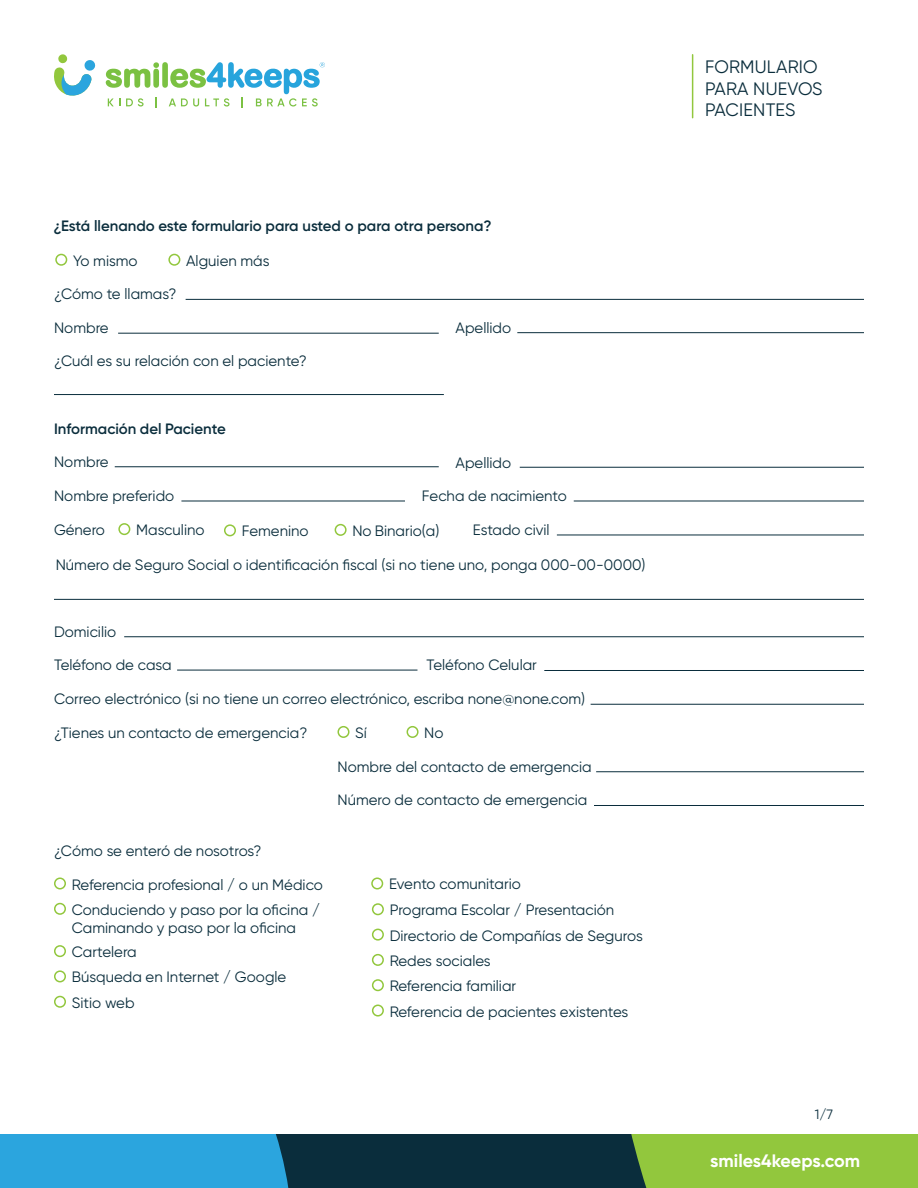
<style>
.page{position:relative;width:918px;height:1188px;background:#fff}
.page>*{position:absolute;margin:0;border:0;box-sizing:border-box;transform-origin:0 0}
.t1{font:18px/21.6px "Gilroy";letter-spacing:.01em;color:#0a2d3c}
.t2{font:700 18px "Gilroy";color:#fff}
.t3{font:15px/25.3px "Gilroy";color:#0a2d3c}
.t4{font:600 15px "Gilroy";color:#0a2d3c}
.t5{font:13.5px "Gilroy";color:#0a2d3c}
</style>
<div class="page">
<div style="left:0;top:1134px;width:918px;height:54px;background:#0a2d3c"></div>
<div style="left:0;top:1134px;width:289px;height:54px;background:#2ba5de"></div>
<div style="left:631px;top:1134px;width:287px;height:54px;background:#92c73d"></div>
<svg style="left:54px;top:54px;width:42px;height:42px"></svg>
<svg style="left:106px;top:62px;width:219px;height:46px"></svg>
<div style="left:55px;top:254px;width:12px;height:12px;border:2px solid #92c73d;border-radius:50%"></div>
<div style="left:168px;top:254px;width:12px;height:12px;border:2px solid #92c73d;border-radius:50%"></div>
<hr style="left:118px;top:333px;width:321px;height:1px;background:#0a2d3c">
<hr style="left:517px;top:332px;width:347px;height:1px;background:#0a2d3c">
<hr style="left:54px;top:394px;width:390px;height:1px;background:#0a2d3c">
<hr style="left:115px;top:466px;width:324px;height:1px;background:#0a2d3c">
<hr style="left:596px;top:771px;width:268px;height:1px;background:#0a2d3c">
<hr style="left:594px;top:805px;width:270px;height:1px;background:#0a2d3c">
<hr style="left:520px;top:467px;width:344px;height:1px;background:#0a2d3c">
<hr style="left:181px;top:501px;width:224px;height:1px;background:#0a2d3c">
<hr style="left:574px;top:501px;width:290px;height:1px;background:#0a2d3c">
<hr style="left:557px;top:535px;width:307px;height:1px;background:#0a2d3c">
<hr style="left:54px;top:599px;width:810px;height:1px;background:#0a2d3c">
<div style="left:118px;top:523px;width:12px;height:12px;border:2px solid #92c73d;border-radius:50%"></div>
<div style="left:337px;top:726px;width:12px;height:12px;border:2px solid #92c73d;border-radius:50%"></div>
<div style="left:224px;top:524px;width:12px;height:12px;border:2px solid #92c73d;border-radius:50%"></div>
<div style="left:407px;top:726px;width:12px;height:12px;border:2px solid #92c73d;border-radius:50%"></div>
<div style="left:335px;top:524px;width:12px;height:12px;border:2px solid #92c73d;border-radius:50%"></div>
<hr style="left:124px;top:636px;width:740px;height:1px;background:#0a2d3c">
<hr style="left:177px;top:670px;width:240px;height:1px;background:#0a2d3c">
<hr style="left:591px;top:704px;width:273px;height:1px;background:#0a2d3c">
<hr style="left:544px;top:670px;width:320px;height:1px;background:#0a2d3c">
<div style="left:54px;top:877px;width:12px;height:12px;border:2px solid #92c73d;border-radius:50%"></div>
<div style="left:54px;top:903px;width:12px;height:12px;border:2px solid #92c73d;border-radius:50%"></div>
<div style="left:54px;top:945px;width:12px;height:12px;border:2px solid #92c73d;border-radius:50%"></div>
<div style="left:54px;top:970px;width:12px;height:12px;border:2px solid #92c73d;border-radius:50%"></div>
<div style="left:54px;top:996px;width:12px;height:12px;border:2px solid #92c73d;border-radius:50%"></div>
<div style="left:371px;top:877px;width:12px;height:12px;border:2px solid #92c73d;border-radius:50%"></div>
<div style="left:372px;top:903px;width:12px;height:12px;border:2px solid #92c73d;border-radius:50%"></div>
<div style="left:372px;top:929px;width:12px;height:12px;border:2px solid #92c73d;border-radius:50%"></div>
<div style="left:372px;top:954px;width:12px;height:12px;border:2px solid #92c73d;border-radius:50%"></div>
<div style="left:372px;top:979px;width:12px;height:12px;border:2px solid #92c73d;border-radius:50%"></div>
<div style="left:372px;top:1005px;width:12px;height:12px;border:2px solid #92c73d;border-radius:50%"></div>
<hr style="left:186px;top:299px;width:678px;height:1px;background:#0a2d3c">
<hr style="left:692px;top:55px;width:1px;height:63px;background:#92c73d">
<p class="t4" style="left:53px;top:217px;width:440px">¿Está llenando este formulario para usted o para otra persona?</p>
<p class="t3" style="left:73px;top:248px;width:66px">Yo mismo</p>
<p class="t3" style="left:186px;top:248px;width:85px">Alguien más</p>
<p class="t3" style="left:54px;top:281px;width:124px">¿Cómo te llamas?</p>
<p class="t3" style="left:54px;top:315px;width:56px">Nombre</p>
<p class="t3" style="left:456px;top:315px;width:57px">Apellido</p>
<p class="t3" style="left:54px;top:348px;width:254px">¿Cuál es su relación con el paciente?</p>
<p class="t4" style="left:54px;top:419px;width:173px">Información del Paciente</p>
<p class="t3" style="left:54px;top:449px;width:56px">Nombre</p>
<p class="t3" style="left:456px;top:450px;width:57px">Apellido</p>
<p class="t3" style="left:54px;top:483px;width:122px">Nombre preferido</p>
<p class="t3" style="left:422px;top:483px;width:146px">Fecha de nacimiento</p>
<p class="t3" style="left:54px;top:517px;width:53px">Género</p>
<p class="t3" style="left:352px;top:518px;width:89px">No Binario(a)</p>
<p class="t3" style="left:473px;top:517px;width:78px">Estado civil</p>
<p class="t3" style="left:136px;top:517px;width:70px">Masculino</p>
<p class="t3" style="left:242px;top:518px;width:68px">Femenino</p>
<p class="t3" style="left:56px;top:551px;width:591px">Número de Seguro Social o identificación fiscal (si no tiene uno, ponga 000-00-0000)</p>
<p class="t3" style="left:54px;top:619px;width:64px">Domicilio</p>
<p class="t3" style="left:54px;top:652px;width:119px">Teléfono de casa</p>
<p class="t3" style="left:54px;top:686px;width:533px">Correo electrónico (si no tiene un correo electrónico, escriba none@none.com)</p>
<p class="t3" style="left:54px;top:720px;width:255px">¿Tienes un contacto de emergencia?</p>
<p class="t3" style="left:427px;top:652px;width:112px">Teléfono Celular</p>
<p class="t3" style="left:355px;top:720px;width:13px">Sí</p>
<p class="t3" style="left:424px;top:720px;width:21px">No</p>
<p class="t3" style="left:54px;top:838px;width:209px">¿Cómo se enteró de nosotros?</p>
<p class="t3" style="left:72px;top:871px;width:253px">Referencia profesional / o un Médico<br>Conduciendo y paso por la oficina /</p>
<p class="t3" style="left:72px;top:915px;width:226px">Caminando y paso por la oficina<br>Cartelera<br>Búsqueda en Internet / Google<br>Sitio web</p>
<p class="t3" style="left:338px;top:754px;width:256px">Nombre del contacto de emergencia</p>
<p class="t3" style="left:338px;top:787px;width:252px">Número de contacto de emergencia</p>
<p class="t3" style="left:389px;top:871px;width:255px">Evento comunitario<br>Programa Escolar / Presentación<br>Directorio de Compañías de Seguros<br>Redes sociales<br>Referencia familiar<br>Referencia de pacientes existentes</p>
<p class="t1" style="left:705px;top:56px;width:119px">FORMULARIO<br>PARA NUEVOS<br>PACIENTES</p>
<p class="t5" style="left:815px;top:1106px;width:20px">1/7</p>
<p class="t2" style="left:710px;top:1149px;width:151px">smiles4keeps.com</p>
</div>
